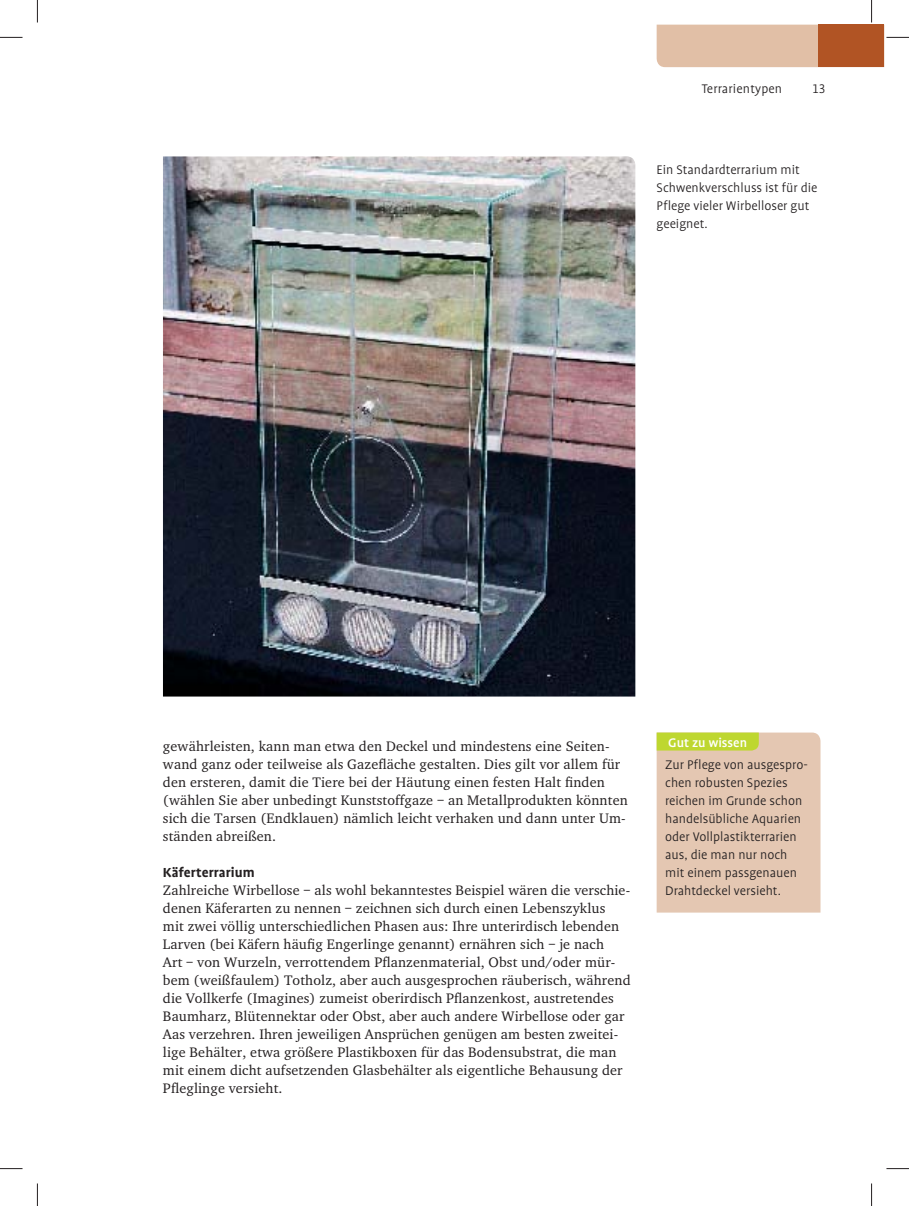
<style>
.page{position:relative;width:909px;height:1206px;background:#fff}
.page>*{position:absolute;margin:0;border:0;box-sizing:border-box;transform-origin:0 0}
.t1{font:700 15px "UV Profile Tab";letter-spacing:.01em;color:#231f20}
.t2{font:14.25px/18px "UV Charter";letter-spacing:.01em;color:#231f20}
.t3{font:300 14.25px/18px "UV Profile Tab";color:#231f20}
.t4{font:500 14.25px "UV Profile Tab";color:#fff}
</style>
<div class="page">
<img style="left:163px;top:156px;width:472px;height:540px">
<svg style="left:656px;top:732px;width:164px;height:180px;background:#e1c8aa"></svg>
<svg style="left:0;top:37px;width:22px;height:1px"></svg>
<svg style="left:0;top:1168px;width:22px;height:1px"></svg>
<svg style="left:886px;top:1168px;width:22px;height:1px"></svg>
<svg style="left:37px;top:0;width:1px;height:22px"></svg>
<svg style="left:37px;top:1183px;width:1px;height:23px"></svg>
<svg style="left:656px;top:0;width:252px;height:67px"></svg>
<svg style="left:871px;top:1183px;width:1px;height:23px"></svg>
<p class="t3" style="left:701px;top:81px;width:82px">Terrarientypen</p>
<p class="t3" style="left:811px;top:81px;width:15px">13</p>
<p class="t3" style="left:656px;top:162px;width:162px">Ein Standardterrarium mit<br>Schwenkverschluss ist für die<br>Pflege vieler Wirbelloser gut geeignet.</p>
<p class="t2" style="left:163px;top:737px;width:466px">gewährleisten, kann man etwa den Deckel und mindestens eine Seiten&shy;wand ganz oder teilweise als Gazefläche gestalten. Dies gilt vor allem für den ersteren, damit die Tiere bei der Häutung einen festen Halt finden (wählen Sie aber unbedingt Kunststoffgaze – an Metallprodukten könnten sich die Tarsen (Endklauen) nämlich leicht verhaken und dann unter Um&shy;ständen abreißen.</p>
<p class="t1" style="left:163px;top:866px;width:93px">Käferterrarium</p>
<p class="t2" style="left:163px;top:881px;width:469px">Zahlreiche Wirbellose – als wohl bekanntestes Beispiel wären die verschie&shy;denen Käferarten zu nennen – zeichnen sich durch einen Lebenszyklus<br>mit zwei völlig unterschiedlichen Phasen aus: Ihre unterirdisch lebenden Larven (bei Käfern häufig Engerlinge genannt) ernähren sich – je nach<br>Art – von Wurzeln, verrottendem Pflanzenmaterial, Obst und/oder mür&shy;bem (weißfaulem) Totholz, aber auch ausgesprochen räuberisch, während die Vollkerfe (Imagines) zumeist oberirdisch Pflanzenkost, austretendes Baumharz, Blütennektar oder Obst, aber auch andere Wirbellose oder gar Aas verzehren. Ihren jeweiligen Ansprüchen genügen am besten zweitei&shy;lige Behälter, etwa größere Plastikboxen für das Bodensubstrat, die man mit einem dicht aufsetzenden Glasbehälter als eigentliche Behausung der Pfleglinge versieht.</p>
<p class="t4" style="left:668px;top:736px;width:80px">Gut zu wissen</p>
<p class="t3" style="left:665px;top:756px;width:144px">Zur Pflege von ausgespro&shy;chen robusten Spezies reichen im Grunde schon handelsübliche Aquarien oder Vollplastikterrarien aus, die man nur noch mit einem passgenauen<br>Drahtdeckel versieht.</p>
</div>
